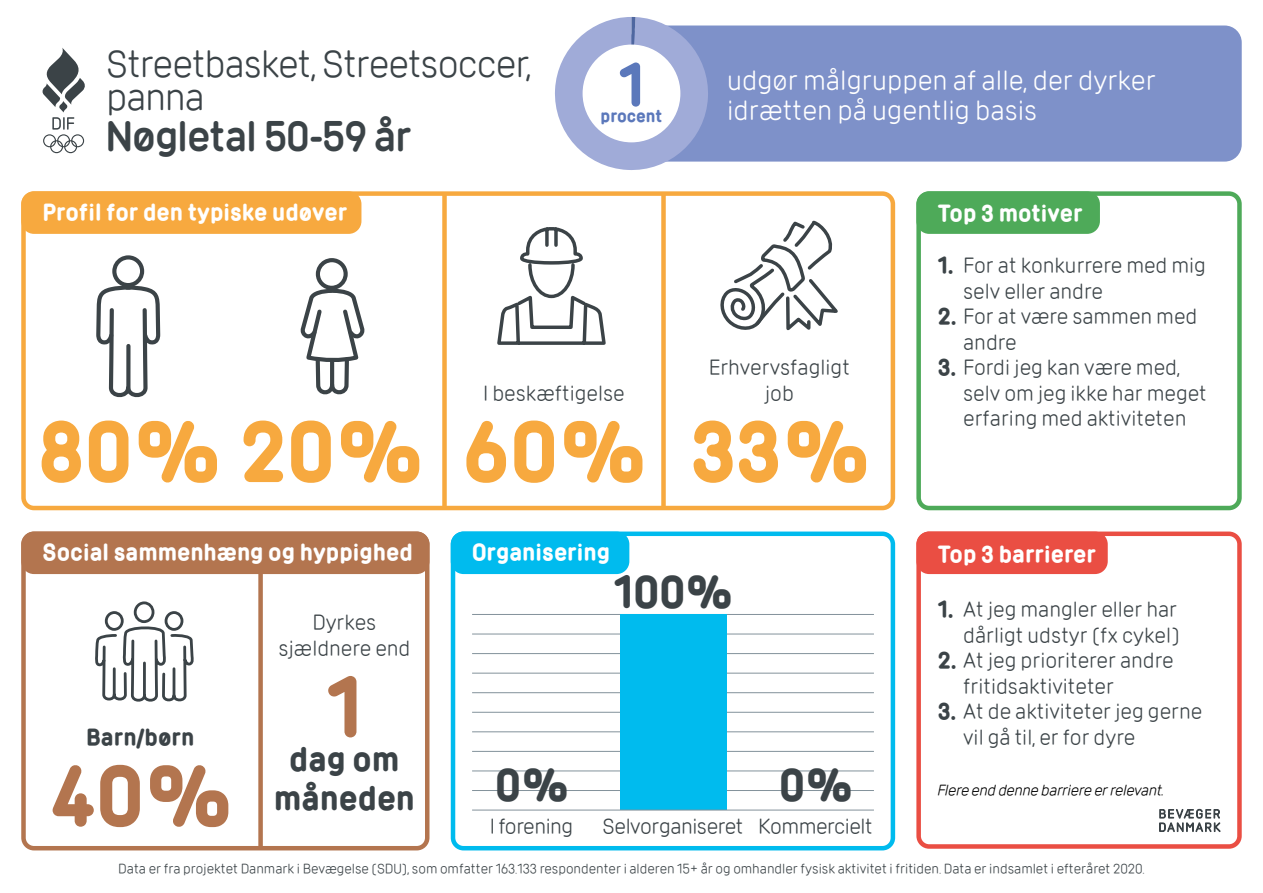
<style>
.page{position:relative;width:1263px;height:893px;background:#fff}
.page>*{position:absolute;margin:0;border:0;box-sizing:border-box;transform-origin:0 0}
.t1{font:700 75px "DIF";color:#f7a93f}
.t2{font:700 75px "DIF";color:#b3754f}
.t3{font:700 53.85px "DIF";color:#5b78bb}
.t4{font:700 40.5px "DIF";color:#3b4347}
.t5{font:600 39px "DIF";letter-spacing:-.03em;color:#3b4347}
.t6{font:37.5px/33px "DIF";letter-spacing:-.025em;color:#3b4347}
.t7{font:700 30px/38.2px "DIF";color:#3b4347;text-align:center}
.t8{font:27px/30px "DIF";color:#fff}
.t9{font:21px/25.5px "DIF";color:#3b4347}
.t10{font:700 21px "DIF";color:#fff}
.t11{font:21px "DIF";letter-spacing:-.02em;color:#3b4347}
.t12{font:700 21px "DIF";color:#3b4347}
.t13{font:700 15.3px "DIF";color:#5b78bb}
.t14{font:italic 15px "DIF";color:#000}
.t15{font:13.5px "DIF";color:#3b4347}
.s1{font-weight:700}
</style>
<div class="page">
<div style="left:629px;top:26px;width:613px;height:136px;background:#7e91c9;border-radius:17px"></div>
<div style="left:21px;top:191px;width:874px;height:319px;border:4px solid #f7a93f;border-radius:11px"></div>
<div style="left:21px;top:531px;width:408px;height:319px;border:4px solid #b3754f;border-radius:11px"></div>
<div style="left:21px;top:531px;width:408px;height:43px;background:#b3754f;border-radius:13px"></div>
<div style="left:451px;top:531px;width:444px;height:319px;border:4px solid #0be;border-radius:11px"></div>
<svg style="left:42px;top:48px;width:43px;height:105px"></svg>
<div style="left:916px;top:531px;width:326px;height:318px;border:4px solid #ea4e43;border-radius:11px"></div>
<div style="left:916px;top:191px;width:326px;height:319px;border:4px solid #4eaa59;border-radius:11px"></div>
<svg style="left:1159px;top:808px;width:62px;height:24px"></svg>
<div style="left:451px;top:531px;width:178px;height:43px;background:#0be;border-radius:13px"></div>
<svg style="left:95px;top:601px;width:99px;height:101px"></svg>
<svg style="left:720px;top:220px;width:118px;height:111px"></svg>
<svg style="left:96px;top:255px;width:65px;height:143px"></svg>
<svg style="left:300px;top:258px;width:65px;height:137px"></svg>
<div style="left:21px;top:191px;width:340px;height:43px;background:#f7a93f;border-radius:13px"></div>
<div style="left:916px;top:191px;width:184px;height:43px;background:#4eaa59;border-radius:13px"></div>
<div style="left:916px;top:531px;width:192px;height:43px;background:#ea4e43;border-radius:13px"></div>
<hr style="left:472px;top:790px;width:402px;height:1px;background:#83929b">
<hr style="left:472px;top:771px;width:402px;height:1px;background:#83929b">
<hr style="left:472px;top:751px;width:402px;height:1px;background:#83929b">
<hr style="left:472px;top:731px;width:402px;height:1px;background:#83929b">
<hr style="left:472px;top:712px;width:402px;height:1px;background:#83929b">
<hr style="left:472px;top:692px;width:402px;height:1px;background:#83929b">
<hr style="left:472px;top:673px;width:402px;height:1px;background:#83929b">
<hr style="left:472px;top:653px;width:402px;height:1px;background:#83929b">
<hr style="left:472px;top:634px;width:402px;height:1px;background:#83929b">
<hr style="left:472px;top:614px;width:402px;height:1px;background:#83929b">
<div style="left:620px;top:614px;width:106px;height:196px;background:#0be"></div>
<hr style="left:472px;top:810px;width:402px;height:1px;background:#83929b">
<div style="left:258px;top:571px;width:5px;height:277px;background:#b3754f"></div>
<div style="left:442px;top:194px;width:5px;height:314px;background:#f7a93f"></div>
<div style="left:661px;top:194px;width:5px;height:314px;background:#f7a93f"></div>
<svg style="left:555px;top:17px;width:153px;height:153px"></svg>
<div style="left:583px;top:45px;width:97px;height:97px;background:#fff;border-radius:50%"></div>
<svg style="left:497px;top:227px;width:109px;height:118px"></svg>
<h3 class="t6" style="left:106px;top:47px;width:427px">Streetbasket, Streetsoccer, panna</h3>
<h3 class="t5" style="left:105px;top:111px;width:308px">Nøgletal 50-59 år</h3>
<p class="t10" style="left:43px;top:198px;width:306px">Profil for den typiske udøver</p>
<h2 class="t3" style="left:618px;top:49px;width:27px">1</h2>
<p class="t13" style="left:600px;top:106px;width:63px">procent</p>
<p class="t9" style="left:483px;top:380px;width:143px">I beskæftigelse</p>
<h1 class="t1" style="left:38px;top:402px;width:608px">80% 20% 60%</h1>
<p class="t10" style="left:43px;top:538px;width:372px">Social sammenhæng og hyppighed</p>
<p class="t10" style="left:472px;top:538px;width:140px">Organisering</p>
<p class="t8" style="left:727px;top:65px;width:430px">udgør målgruppen af alle, der dyrker idrætten på ugentlig basis</p>
<p class="t9" style="left:709px;top:354px;width:143px;text-align:center">Erhvervsfagligt job</p>
<h1 class="t1" style="left:690px;top:402px;width:180px">33%</h1>
<p class="t10" style="left:938px;top:200px;width:146px">Top 3 motiver</p>
<p class="t9" style="left:963px;top:252px;width:244px;text-indent:-26px"><span class="s1">1.</span> For at konkurrere med mig selv eller andre</p>
<p class="t9" style="left:963px;top:303px;width:236px;text-indent:-26px"><span class="s1">2.</span> For at være sammen med andre</p>
<p class="t9" style="left:963px;top:354px;width:245px;text-indent:-26px"><span class="s1">3.</span> Fordi jeg kan være med, selv om jeg ikke har meget erfaring med aktiviteten</p>
<p class="t10" style="left:938px;top:540px;width:160px">Top 3 barrierer</p>
<p class="t12" style="left:86px;top:723px;width:110px">Barn/børn</p>
<h1 class="t2" style="left:50px;top:746px;width:182px">40%</h1>
<p class="t9" style="left:278px;top:609px;width:134px;text-align:center">Dyrkes sjældnere end</p>
<h1 class="t2" style="left:326px;top:657px;width:38px">1</h1>
<h3 class="t7" style="left:274px;top:741px;width:142px">dag om måneden</h3>
<h3 class="t4" style="left:614px;top:565px;width:120px">100%</h3>
<h3 class="t4" style="left:495px;top:758px;width:74px">0%</h3>
<h3 class="t4" style="left:779px;top:758px;width:74px">0%</h3>
<p class="t11" style="left:490px;top:814px;width:85px">I forening</p>
<p class="t11" style="left:602px;top:814px;width:272px">Selvorganiseret Kommercielt</p>
<p class="t9" style="left:938px;top:597px;width:244px;text-align:right"><span class="s1">1.</span> At jeg mangler eller har dårligt udstyr (fx cykel)</p>
<p class="t9" style="left:963px;top:648px;width:212px;text-indent:-26px"><span class="s1">2.</span> At jeg prioriterer andre fritidsaktiviteter</p>
<p class="t9" style="left:963px;top:699px;width:241px;text-indent:-26px"><span class="s1">3.</span> At de aktiviteter jeg gerne vil gå til, er for dyre</p>
<p class="t14" style="left:938px;top:781px;width:228px">Flere end denne barriere er relevant.</p>
<p class="t15" style="left:118px;top:861px;width:1028px">Data er fra projektet Danmark i Bevægelse (SDU), som omfatter 163.133 respondenter i alderen 15+ år og omhandler fysisk aktivitet i fritiden. Data er indsamlet i efteråret 2020.</p>
</div>
